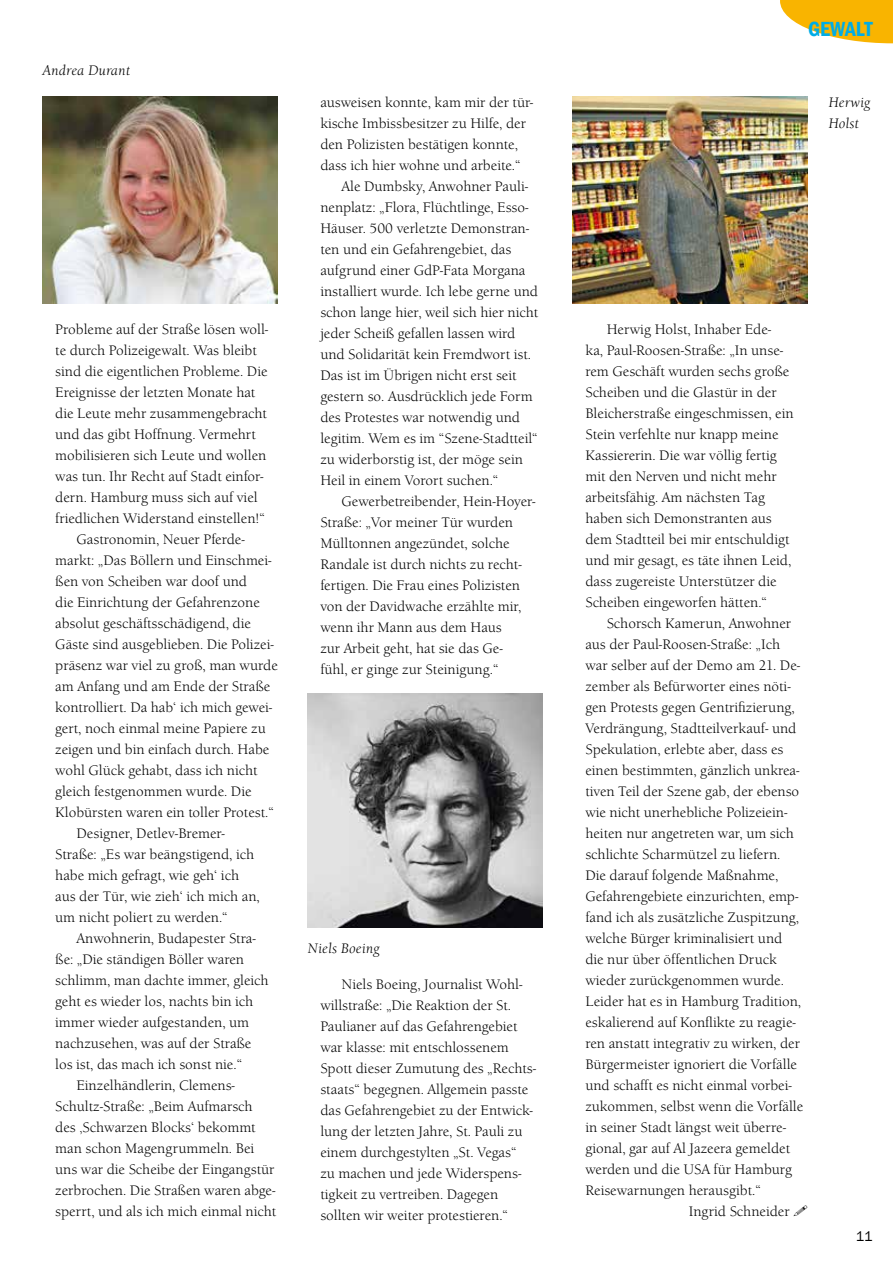
<style>
.page{position:relative;width:893px;height:1263px;background:#fff}
.page>*{position:absolute;margin:0;border:0;box-sizing:border-box;transform-origin:0 0}
.t1{font:600 condensed 21px "Franklin Gothic";color:#00ace5}
.t2{font:14.25px/21px "Berkeley Old Style EF";color:#000}
.t3{font:italic 14.25px/21px "Berkeley Old Style EF";letter-spacing:.01em;color:#000}
.t4{font:14.25px "Franklin Gothic";color:#000}
</style>
<div class="page">
<svg style="left:780px;top:0;width:113px;height:43px"></svg>
<img style="left:573px;top:96px;width:235px;height:207px">
<img style="left:43px;top:96px;width:234px;height:207px">
<img style="left:308px;top:693px;width:235px;height:234px">
<p class="t3" style="left:43px;top:60px;width:89px">Andrea Durant</p>
<p class="t2" style="left:55px;top:319px;width:214px">Probleme auf der Straße lösen woll-</p>
<p class="t2" style="left:55px;top:340px;width:203px">te durch Polizeigewalt. Was bleibt</p>
<p class="t2" style="left:55px;top:361px;width:214px">sind die eigentlichen Probleme. Die</p>
<p class="t2" style="left:55px;top:382px;width:202px">Ereignisse der letzten Monate hat</p>
<p class="t2" style="left:55px;top:403px;width:213px">die Leute mehr zusammengebracht</p>
<p class="t2" style="left:55px;top:424px;width:202px">und das gibt Hoffnung. Vermehrt</p>
<p class="t2" style="left:55px;top:445px;width:213px">mobilisieren sich Leute und wollen</p>
<p class="t2" style="left:55px;top:466px;width:210px">was tun. Ihr Recht auf Stadt einfor-</p>
<p class="t2" style="left:55px;top:487px;width:204px">dern. Hamburg muss sich auf viel</p>
<p class="t2" style="left:55px;top:508px;width:211px">friedlichen Widerstand einstellen!“</p>
<p class="t2" style="left:77px;top:529px;width:170px">Gastronomin, Neuer Pferde-</p>
<p class="t2" style="left:55px;top:550px;width:218px">markt: „Das Böllern und Einschmei-</p>
<p class="t2" style="left:55px;top:571px;width:193px">ßen von Scheiben war doof und</p>
<p class="t2" style="left:55px;top:592px;width:206px">die Einrichtung der Gefahrenzone</p>
<p class="t2" style="left:55px;top:613px;width:197px">absolut geschäftsschädigend, die</p>
<p class="t2" style="left:55px;top:634px;width:220px">Gäste sind ausgeblieben. Die Polizei-</p>
<p class="t2" style="left:55px;top:655px;width:224px">präsenz war viel zu groß, man wurde</p>
<p class="t2" style="left:55px;top:676px;width:217px">am Anfang und am Ende der Straße</p>
<p class="t2" style="left:55px;top:697px;width:218px">kontrolliert. Da hab‘ ich mich gewei-</p>
<p class="t2" style="left:55px;top:718px;width:212px">gert, noch einmal meine Papiere zu</p>
<p class="t2" style="left:55px;top:739px;width:216px">zeigen und bin einfach durch. Habe</p>
<p class="t2" style="left:55px;top:760px;width:204px">wohl Glück gehabt, dass ich nicht</p>
<p class="t2" style="left:55px;top:781px;width:198px">gleich festgenommen wurde. Die</p>
<p class="t2" style="left:55px;top:802px;width:220px">Klobürsten waren ein toller Protest.“</p>
<p class="t2" style="left:77px;top:823px;width:150px">Designer, Detlev-Bremer-</p>
<p class="t2" style="left:55px;top:844px;width:200px">Straße: „Es war beängstigend, ich</p>
<p class="t2" style="left:55px;top:865px;width:185px">habe mich gefragt, wie geh‘ ich</p>
<p class="t2" style="left:55px;top:886px;width:206px">aus der Tür, wie zieh‘ ich mich an,</p>
<p class="t2" style="left:55px;top:907px;width:174px">um nicht poliert zu werden.“</p>
<p class="t2" style="left:77px;top:928px;width:181px">Anwohnerin, Budapester Stra-</p>
<p class="t2" style="left:55px;top:949px;width:190px">ße: „Die ständigen Böller waren</p>
<p class="t2" style="left:55px;top:970px;width:215px">schlimm, man dachte immer, gleich</p>
<p class="t2" style="left:55px;top:991px;width:199px">geht es wieder los, nachts bin ich</p>
<p class="t2" style="left:55px;top:1012px;width:195px">immer wieder aufgestanden, um</p>
<p class="t2" style="left:55px;top:1033px;width:198px">nachzusehen, was auf der Straße</p>
<p class="t2" style="left:55px;top:1054px;width:188px">los ist, das mach ich sonst nie.“</p>
<p class="t2" style="left:77px;top:1075px;width:160px">Einzelhändlerin, Clemens-</p>
<p class="t2" style="left:55px;top:1096px;width:199px">Schultz-Straße: „Beim Aufmarsch</p>
<p class="t2" style="left:55px;top:1117px;width:202px">des ‚Schwarzen Blocks‘ bekommt</p>
<p class="t2" style="left:55px;top:1138px;width:200px">man schon Magengrummeln. Bei</p>
<p class="t2" style="left:55px;top:1159px;width:221px">uns war die Scheibe der Eingangstür</p>
<p class="t2" style="left:55px;top:1180px;width:222px">zerbrochen. Die Straßen waren abge-</p>
<p class="t2" style="left:55px;top:1201px;width:223px">sperrt, und als ich mich einmal nicht</p>
<p class="t2" style="left:320px;top:92px;width:215px">ausweisen konnte, kam mir der tür-</p>
<p class="t2" style="left:320px;top:113px;width:207px">kische Imbissbesitzer zu Hilfe, der</p>
<p class="t2" style="left:320px;top:134px;width:199px">den Polizisten bestätigen konnte,</p>
<p class="t2" style="left:320px;top:155px;width:202px">dass ich hier wohne und arbeite.“</p>
<p class="t2" style="left:342px;top:176px;width:188px">Ale Dumbsky, Anwohner Pauli-</p>
<p class="t2" style="left:320px;top:197px;width:210px">nenplatz: „Flora, Flüchtlinge, Esso-</p>
<p class="t2" style="left:320px;top:218px;width:210px">Häuser. 500 verletzte Demonstran-</p>
<p class="t2" style="left:320px;top:239px;width:192px">ten und ein Gefahrengebiet, das</p>
<p class="t2" style="left:320px;top:260px;width:207px">aufgrund einer GdP-Fata Morgana</p>
<p class="t2" style="left:320px;top:281px;width:219px">installiert wurde. Ich lebe gerne und</p>
<p class="t2" style="left:320px;top:302px;width:220px">schon lange hier, weil sich hier nicht</p>
<p class="t2" style="left:320px;top:323px;width:197px">jeder Scheiß gefallen lassen wird</p>
<p class="t2" style="left:320px;top:344px;width:212px">und Solidarität kein Fremdwort ist.</p>
<p class="t2" style="left:320px;top:365px;width:198px">Das ist im Übrigen nicht erst seit</p>
<p class="t2" style="left:320px;top:386px;width:214px">gestern so. Ausdrücklich jede Form</p>
<p class="t2" style="left:320px;top:407px;width:201px">des Protestes war notwendig und</p>
<p class="t2" style="left:320px;top:428px;width:219px">legitim. Wem es im “Szene-Stadtteil“</p>
<p class="t2" style="left:320px;top:449px;width:204px">zu widerborstig ist, der möge sein</p>
<p class="t2" style="left:320px;top:470px;width:180px">Heil in einem Vorort suchen.“</p>
<p class="t2" style="left:342px;top:491px;width:195px">Gewerbetreibender, Hein-Hoyer-</p>
<p class="t2" style="left:320px;top:512px;width:194px">Straße: „Vor meiner Tür wurden</p>
<p class="t2" style="left:320px;top:533px;width:191px">Mülltonnen angezündet, solche</p>
<p class="t2" style="left:320px;top:554px;width:203px">Randale ist durch nichts zu recht-</p>
<p class="t2" style="left:320px;top:575px;width:201px">fertigen. Die Frau eines Polizisten</p>
<p class="t2" style="left:320px;top:596px;width:203px">von der Davidwache erzählte mir,</p>
<p class="t2" style="left:320px;top:617px;width:183px">wenn ihr Mann aus dem Haus</p>
<p class="t2" style="left:320px;top:638px;width:184px">zur Arbeit geht, hat sie das Ge-</p>
<p class="t2" style="left:320px;top:659px;width:180px">fühl, er ginge zur Steinigung.“</p>
<p class="t3" style="left:308px;top:938px;width:74px">Niels Boeing</p>
<p class="t2" style="left:320px;top:974px;width:217px;text-indent:21px">Niels Boeing, Journalist Wohl&shy;willstraße: „Die Reaktion der St.<br>Paulianer auf das Gefahrengebiet war klasse: mit entschlossenem Spott dieser Zumutung des „Rechts&shy;staats“ begegnen. Allgemein passte das Gefahrengebiet zu der Entwick&shy;lung der letzten Jahre, St. Pauli zu einem durchgestylten „St. Vegas“<br>zu machen und jede Widerspens&shy;tigkeit zu vertreiben. Dagegen sollten wir weiter protestieren.“</p>
<h1 class="t1" style="left:808px;top:15px;width:66px">GEWALT</h1>
<p class="t3" style="left:828px;top:92px;width:44px">Herwig<br>Holst</p>
<p class="t2" style="left:585px;top:319px;width:210px;text-indent:21px">Herwig Holst, Inhaber Ede-<br>ka, Paul-Roosen-Straße: „In unse&shy;rem Geschäft wurden sechs große<br>Scheiben und die Glastür in der<br>Bleicherstraße eingeschmissen, ein<br>Stein verfehlte nur knapp meine<br>Kassiererin. Die war völlig fertig mit den Nerven und nicht mehr arbeitsfähig. Am nächsten Tag haben sich Demonstranten aus dem Stadtteil bei mir entschuldigt und mir gesagt, es täte ihnen Leid, dass zugereiste Unterstützer die<br>Scheiben eingeworfen hätten.“</p>
<p class="t2" style="left:607px;top:613px;width:186px">Schorsch Kamerun, Anwohner</p>
<p class="t2" style="left:585px;top:634px;width:196px">aus der Paul-Roosen-Straße: „Ich</p>
<p class="t2" style="left:585px;top:655px;width:216px">war selber auf der Demo am 21. De-</p>
<p class="t2" style="left:585px;top:676px;width:207px">zember als Befürworter eines nöti-</p>
<p class="t2" style="left:585px;top:697px;width:211px">gen Protests gegen Gentrifizierung,</p>
<p class="t2" style="left:585px;top:718px;width:212px">Verdrängung, Stadtteilverkauf- und</p>
<p class="t2" style="left:585px;top:739px;width:200px">Spekulation, erlebte aber, dass es</p>
<p class="t2" style="left:585px;top:760px;width:216px">einen bestimmten, gänzlich unkrea-</p>
<p class="t2" style="left:585px;top:781px;width:215px">tiven Teil der Szene gab, der ebenso</p>
<p class="t2" style="left:585px;top:802px;width:203px">wie nicht unerhebliche Polizeiein-</p>
<p class="t2" style="left:585px;top:823px;width:210px">heiten nur angetreten war, um sich</p>
<p class="t2" style="left:585px;top:844px;width:197px">schlichte Scharmützel zu liefern.</p>
<p class="t2" style="left:585px;top:865px;width:194px">Die darauf folgende Maßnahme,</p>
<p class="t2" style="left:585px;top:886px;width:215px">Gefahrengebiete einzurichten, emp-</p>
<p class="t2" style="left:585px;top:907px;width:215px">fand ich als zusätzliche Zuspitzung,</p>
<p class="t2" style="left:585px;top:928px;width:198px">welche Bürger kriminalisiert und</p>
<p class="t2" style="left:585px;top:949px;width:193px">die nur über öffentlichen Druck</p>
<p class="t2" style="left:585px;top:970px;width:200px">wieder zurückgenommen wurde.</p>
<p class="t2" style="left:585px;top:991px;width:217px">Leider hat es in Hamburg Tradition,</p>
<p class="t2" style="left:585px;top:1012px;width:212px">eskalierend auf Konflikte zu reagie-</p>
<p class="t2" style="left:585px;top:1033px;width:216px">ren anstatt integrativ zu wirken, der</p>
<p class="t2" style="left:585px;top:1054px;width:213px">Bürgermeister ignoriert die Vorfälle</p>
<p class="t2" style="left:585px;top:1075px;width:208px">und schafft es nicht einmal vorbei-</p>
<p class="t2" style="left:585px;top:1096px;width:219px">zukommen, selbst wenn die Vorfälle</p>
<p class="t2" style="left:585px;top:1117px;width:202px">in seiner Stadt längst weit überre-</p>
<p class="t2" style="left:585px;top:1138px;width:206px">gional, gar auf Al Jazeera gemeldet</p>
<p class="t2" style="left:585px;top:1159px;width:208px">werden und die USA für Hamburg</p>
<p class="t2" style="left:585px;top:1180px;width:177px">Reisewarnungen herausgibt.“</p>
<p class="t2" style="left:689px;top:1201px;width:102px">Ingrid Schneider</p>
<p class="t4" style="left:856px;top:1227px;width:18px">11</p>
</div>
